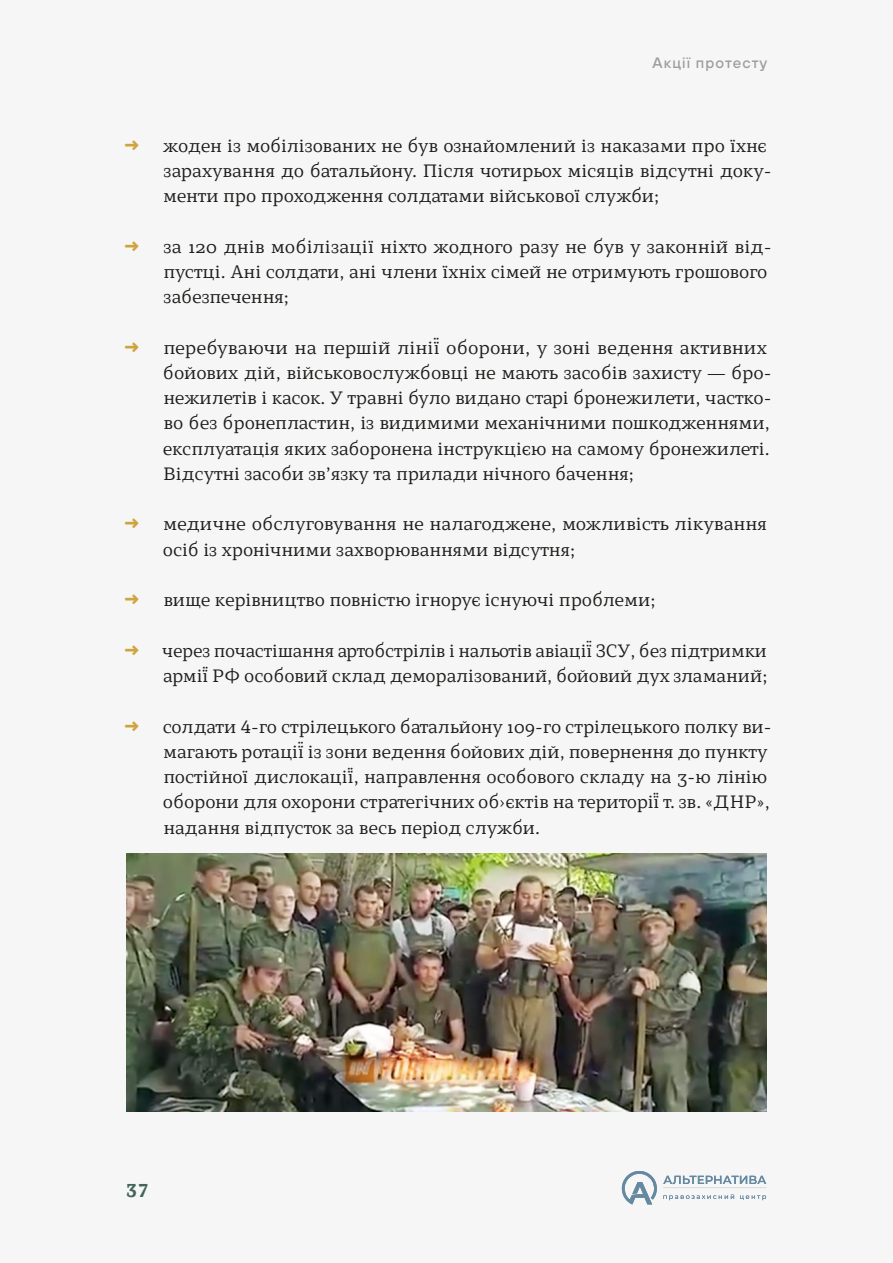
<style>
.page{position:relative;width:893px;height:1263px;background:#f6f6f6}
.page>*{position:absolute;margin:0;border:0;box-sizing:border-box;transform-origin:0 0}
.t1{font:700 18px "Kyotce";color:#42645a}
.t2{font:17.25px/25.2px "Kyotce";letter-spacing:-.01em;color:#1d1d1b}
.t3{font:500 15px "TT Hoves";letter-spacing:.075em;color:#9d9d9c}
.s1{font-weight:800;color:#cfa43d}
</style>
<div class="page">
<svg style="left:663px;top:1194px;width:71px;height:6px"></svg>
<svg style="left:740px;top:1195px;width:26px;height:5px"></svg>
<svg style="left:622px;top:1171px;width:35px;height:33px"></svg>
<svg style="left:663px;top:1176px;width:104px;height:12px"></svg>
<img style="left:126px;top:853px;width:641px;height:259px">
<p class="t3" style="left:652px;top:54px;width:116px">Акції протесту</p>
<p class="t2" style="left:163px;top:133px;width:610px;text-indent:-39px"><span class="s1">→</span> жоден із мобілізованих не був ознайомлений із наказами про їхнє зарахування до батальйону. Після чотирьох місяців відсутні доку&shy;менти про проходження солдатами військової служби;</p>
<p class="t2" style="left:163px;top:234px;width:610px;text-indent:-39px"><span class="s1">→</span> за 120 днів мобілізації ніхто жодного разу не був у законній̆від&shy;пустці. Ані солдати, ані члени їхніх сімей̆не отримують грошового забезпечення;</p>
<p class="t2" style="left:163px;top:335px;width:610px;text-indent:-39px"><span class="s1">→</span> перебуваючи на першій̆ лінії̈ оборони, у зоні ведення активних бойових дій , військовослужбовці не мають засобів захисту — бро&shy;нежилетів і касок. У травні було видано старі бронежилети, частко&shy;во без бронепластин, із видимими механічними пошкодженнями, експлуатація яких заборонена інструкцією на самому бронежилеті.<br>Відсутні засоби зв’язку та прилади нічного бачення;</p>
<p class="t2" style="left:163px;top:512px;width:606px;text-indent:-39px"><span class="s1">→</span> медичне обслуговування не налагоджене, можливість лікування осіб із хронічними захворюваннями відсутня;</p>
<p class="t2" style="left:124px;top:587px;width:533px"><span class="s1">→</span> вище керівництво повністю ігнорує існуючі проблеми;</p>
<p class="t2" style="left:124px;top:638px;width:645px;text-align:right"><span class="s1">→</span> через почастішання артобстрілів і нальотів авіації̈ЗСУ, без підтримки армії̈РФ особовий̆склад деморалізований̆, бойовий дух зламаний̆;</p>
<p class="t2" style="left:163px;top:714px;width:610px;text-indent:-39px"><span class="s1">→</span> солдати 4‑ го стрілецького батальйону 109‑ го стрілецького полку ви&shy;магають ротації̈із зони ведення бойових дій , повернення до пункту постійної дислокації̈, направлення особового складу на 3‑ю лінію оборони для охорони стратегічних об›єктів на території̈т. зв. «ДНР», надання відпусток за весь період служби.</p>
<p class="t1" style="left:126px;top:1178px;width:24px">37</p>
</div>
